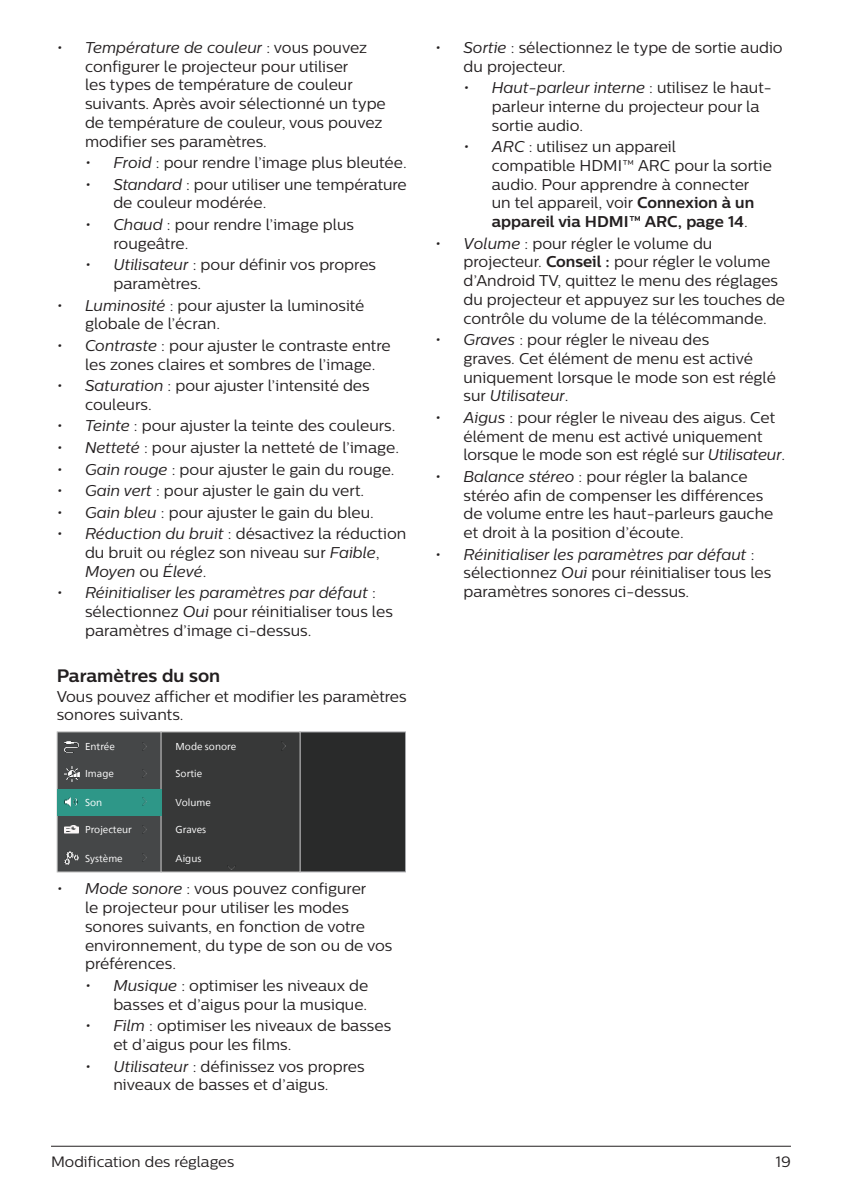
<style>
.page{position:relative;width:842px;height:1191px;background:#fff}
.page>*{position:absolute;margin:0;border:0;box-sizing:border-box;transform-origin:0 0}
.t1{font:700 18px "Centrale Sans";color:#231f20}
.t2{font:15.6px/18.8px "Centrale Sans";color:#231f20}
.t3{font:15px "Centrale Sans";color:#231f20}
.t4{font:10px "Neue Frutiger World";color:#fff}
.s1{font-style:italic}
.s2{font-weight:700}
</style>
<div class="page">
<hr style="left:51px;top:1145px;width:740px;height:1px;background:#231f20">
<div style="left:57px;top:731px;width:105px;height:141px;background:#454748;border:1px solid #b0b0b0"></div>
<div style="left:300px;top:731px;width:106px;height:141px;background:#292a2a;border:1px solid #a7a8ab"></div>
<div style="left:161px;top:731px;width:139px;height:141px;background:#373838;border:1px solid #b0b0b0"></div>
<div style="left:57px;top:789px;width:105px;height:27px;background:#2e9788"></div>
<img style="left:64px;top:741px;width:14px;height:11px">
<img style="left:64px;top:767px;width:15px;height:15px">
<img style="left:64px;top:851px;width:14px;height:14px">
<img style="left:64px;top:825px;width:14px;height:9px">
<svg style="left:65px;top:797px;width:13px;height:10px"></svg>
<svg style="left:227px;top:866px;width:8px;height:5px"></svg>
<svg style="left:142px;top:797px;width:5px;height:8px"></svg>
<p class="t2" style="left:85px;top:38px;width:302px;text-indent:-28px"><span class="s1">• Température de couleur</span> : vous pouvez configurer le projecteur pour utiliser<br>les types de température de couleur suivants. Après avoir sélectionné un type de température de couleur, vous pouvez modifier ses paramètres.</p>
<p class="t2" style="left:85px;top:153px;width:323px"><span class="s1">• Froid</span> : pour rendre l’image plus bleutée.</p>
<p class="t2" style="left:113px;top:175px;width:295px;text-indent:-28px"><span class="s1">• Standard</span> : pour utiliser une température de couleur modérée.</p>
<p class="t2" style="left:113px;top:215px;width:242px;text-indent:-28px"><span class="s1">• Chaud</span> : pour rendre l’image plus rougeâtre.</p>
<p class="t2" style="left:113px;top:255px;width:264px;text-indent:-28px"><span class="s1">• Utilisateur</span> : pour définir vos propres paramètres.</p>
<p class="t2" style="left:85px;top:295px;width:281px;text-indent:-28px"><span class="s1">• Luminosité</span> : pour ajuster la luminosité globale de l’écran.</p>
<p class="t2" style="left:85px;top:336px;width:307px;text-indent:-28px"><span class="s1">• Contraste</span> : pour ajuster le contraste entre les zones claires et sombres de l’image.</p>
<p class="t2" style="left:85px;top:376px;width:286px;text-indent:-28px"><span class="s1">• Saturation</span> : pour ajuster l’intensité des couleurs.</p>
<p class="t2" style="left:57px;top:416px;width:340px"><span class="s1">• Teinte</span> : pour ajuster la teinte des couleurs.</p>
<p class="t2" style="left:57px;top:438px;width:344px"><span class="s1">• Netteté</span> : pour ajuster la netteté de l’image.</p>
<p class="t2" style="left:57px;top:459px;width:339px"><span class="s1">• Gain rouge</span> : pour ajuster le gain du rouge.</p>
<p class="t2" style="left:57px;top:481px;width:309px"><span class="s1">• Gain vert</span> : pour ajuster le gain du vert.</p>
<p class="t2" style="left:57px;top:502px;width:319px"><span class="s1">• Gain bleu</span> : pour ajuster le gain du bleu.</p>
<p class="t2" style="left:85px;top:524px;width:323px;text-indent:-28px"><span class="s1">• Réduction du bruit</span> : désactivez la réduction du bruit ou réglez son niveau sur <span class="s1">Faible</span>,<br><span class="s1">Moyen</span> ou <span class="s1">Élevé</span>.</p>
<p class="t2" style="left:85px;top:583px;width:309px;text-indent:-28px"><span class="s1">• Réinitialiser les paramètres par défaut</span> : sélectionnez <span class="s1">Oui</span> pour réinitialiser tous les paramètres d’image ci-dessus.</p>
<p class="t1" style="left:57px;top:665px;width:165px">Paramètres du son</p>
<p class="t2" style="left:57px;top:686px;width:351px">Vous pouvez afficher et modifier les paramètres sonores suivants.</p>
<p class="t4" style="left:85px;top:738px;width:31px">Entrée</p>
<p class="t4" style="left:176px;top:738px;width:62px">Mode sonore</p>
<p class="t4" style="left:176px;top:766px;width:28px">Sortie</p>
<p class="t4" style="left:176px;top:794px;width:37px">Volume</p>
<p class="t4" style="left:176px;top:822px;width:32px">Graves</p>
<p class="t4" style="left:85px;top:766px;width:30px">Image</p>
<p class="t4" style="left:85px;top:794px;width:19px">Son</p>
<p class="t4" style="left:85px;top:822px;width:48px">Projecteur</p>
<p class="t4" style="left:85px;top:850px;width:39px">Système</p>
<p class="t4" style="left:176px;top:850px;width:27px">Aigus</p>
<p class="t2" style="left:85px;top:879px;width:309px;text-indent:-28px"><span class="s1">• Mode sonore</span> : vous pouvez configurer<br>le projecteur pour utiliser les modes sonores suivants, en fonction de votre environnement, du type de son ou de vos préférences.</p>
<p class="t2" style="left:85px;top:975px;width:285px;text-align:right"><span class="s1">• Musique</span> : optimiser les niveaux de basses et d’aigus pour la musique.</p>
<p class="t2" style="left:113px;top:1016px;width:279px;text-indent:-28px"><span class="s1">• Film</span> : optimiser les niveaux de basses et d’aigus pour les films.</p>
<p class="t2" style="left:85px;top:1056px;width:281px;text-align:center"><span class="s1">• Utilisateur</span> : définissez vos propres niveaux de basses et d’aigus.</p>
<p class="t2" style="left:463px;top:38px;width:321px;text-indent:-28px"><span class="s1">• Sortie</span> : sélectionnez le type de sortie audio du projecteur.</p>
<p class="t2" style="left:492px;top:78px;width:281px;text-indent:-28px"><span class="s1">• Haut-parleur interne</span> : utilisez le haut&shy;parleur interne du projecteur pour la sortie audio.</p>
<p class="t2" style="left:492px;top:137px;width:282px;text-indent:-28px"><span class="s1">• ARC</span> : utilisez un appareil<br>compatible HDMI™ ARC pour la sortie audio. Pour apprendre à connecter un tel appareil, voir <span class="s2">Connexion à un appareil via HDMI™ ARC, page 14</span>.</p>
<p class="t2" style="left:463px;top:234px;width:323px;text-indent:-28px"><span class="s1">• Volume</span> : pour régler le volume du projecteur. <span class="s2">Conseil :</span> pour régler le volume d’Android TV, quittez le menu des réglages du projecteur et appuyez sur les touches de contrôle du volume de la télécommande.</p>
<p class="t2" style="left:463px;top:330px;width:314px;text-indent:-28px"><span class="s1">• Graves</span> : pour régler le niveau des<br>graves. Cet élément de menu est activé uniquement lorsque le mode son est réglé sur <span class="s1">Utilisateur</span>.</p>
<p class="t2" style="left:463px;top:408px;width:323px;text-indent:-28px"><span class="s1">• Aigus</span> : pour régler le niveau des aigus. Cet élément de menu est activé uniquement lorsque le mode son est réglé sur <span class="s1">Utilisateur</span>.</p>
<p class="t2" style="left:463px;top:467px;width:311px;text-indent:-28px"><span class="s1">• Balance stéreo</span> : pour régler la balance stéréo afin de compenser les différences de volume entre les haut-parleurs gauche et droit à la position d’écoute.</p>
<p class="t2" style="left:463px;top:544px;width:309px;text-indent:-28px"><span class="s1">• Réinitialiser les paramètres par défaut</span> : sélectionnez <span class="s1">Oui</span> pour réinitialiser tous les paramètres sonores ci-dessus.</p>
<p class="t3" style="left:51px;top:1153px;width:185px">Modification des réglages</p>
<p class="t3" style="left:775px;top:1153px;width:17px">19</p>
</div>
